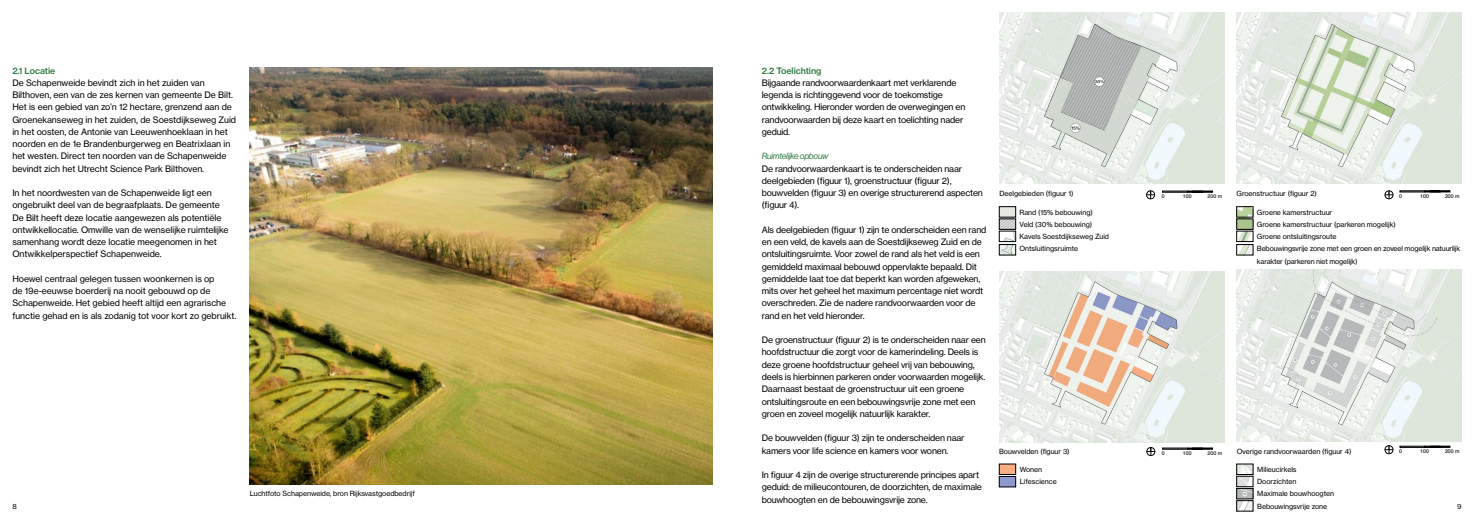
<style>
.page{position:relative;width:1474px;height:521px;background:#fff}
.page>*{position:absolute;margin:0;border:0;box-sizing:border-box;transform-origin:0 0}
.t1{font:8.75px/12.2px "N Haas Grotesk TX Pro 55 Rg";letter-spacing:-.02em;color:#000}
.t2{font:8.75px "N Haas Grotesk TX Pro 65 Md";letter-spacing:-.005em;color:#28773c}
.t3{font:8.75px "N Haas Grotesk DS Pro 56 It";letter-spacing:-.02em;color:#28773c}
.t4{font:7px/12.2px "N Haas Grotesk TX Pro 55 Rg";letter-spacing:-.005em;color:#000}
.t5{font:5.25px "Schulbuch Nord";color:#000}
</style>
<div class="page">
<img style="left:250px;top:68px;width:462px;height:416px">
<img style="left:999px;top:272px;width:225px;height:171px">
<img style="left:1236px;top:13px;width:225px;height:171px">
<img style="left:1236px;top:270px;width:225px;height:171px">
<img style="left:1238px;top:209px;width:13px;height:6px">
<img style="left:1238px;top:233px;width:13px;height:7px">
<div style="left:1236px;top:231px;width:17px;height:11px;border:1px solid #000"></div>
<img style="left:1239px;top:246px;width:12px;height:7px">
<div style="left:1236px;top:244px;width:17px;height:11px;border:1px solid #000"></div>
<svg style="left:1162px;top:448px;width:50px;height:1px"></svg>
<svg style="left:1399px;top:191px;width:50px;height:1px"></svg>
<svg style="left:1399px;top:446px;width:50px;height:1px"></svg>
<div style="left:1384px;top:191px;width:9px;height:8px;border:1px solid #000;border-radius:50%"></div>
<svg style="left:1384px;top:191px;width:8px;height:8px"></svg>
<img style="left:999px;top:13px;width:225px;height:171px">
<img style="left:1001px;top:209px;width:12px;height:6px">
<img style="left:1004px;top:237px;width:8px;height:3px">
<div style="left:999px;top:231px;width:16px;height:11px;border:1px solid #000"></div>
<img style="left:1001px;top:221px;width:12px;height:6px">
<img style="left:1001px;top:246px;width:12px;height:7px">
<div style="left:999px;top:244px;width:16px;height:11px;border:1px solid #000"></div>
<svg style="left:1162px;top:191px;width:50px;height:1px"></svg>
<svg style="left:1146px;top:191px;width:8px;height:8px"></svg>
<img style="left:1238px;top:466px;width:13px;height:6px">
<div style="left:999px;top:464px;width:16px;height:10px;background:#faae82"></div>
<img style="left:1236px;top:478px;width:16px;height:19px">
<div style="left:1236px;top:488px;width:17px;height:11px;border:1px solid #000"></div>
<div style="left:1236px;top:476px;width:17px;height:11px;border:1px solid #000"></div>
<div style="left:999px;top:476px;width:16px;height:11px;background:#8e99cd"></div>
<div style="left:999px;top:476px;width:16px;height:11px;border:1px solid #000"></div>
<img style="left:1238px;top:502px;width:13px;height:7px">
<div style="left:1236px;top:500px;width:17px;height:11px;border:1px solid #000"></div>
<div style="left:1384px;top:445px;width:9px;height:9px;border:1px solid #000;border-radius:50%"></div>
<svg style="left:1384px;top:446px;width:8px;height:8px"></svg>
<div style="left:1146px;top:447px;width:8px;height:9px;border:1px solid #000;border-radius:50%"></div>
<svg style="left:1146px;top:447px;width:8px;height:8px"></svg>
<p class="t2" style="left:761px;top:65px;width:61px">2.2 Toelichting</p>
<p class="t1" style="left:761px;top:77px;width:205px">Bijgaande randvoorwaardenkaart met verklarende legenda is richtinggevend voor de toekomstige ontwikkeling. Hieronder worden de overwegingen en randvoorwaarden bij deze kaart en toelichting nader geduid.</p>
<p class="t3" style="left:761px;top:151px;width:68px">Ruimtelijke opbouw</p>
<p class="t1" style="left:761px;top:162px;width:223px">De randvoorwaardenkaart is te onderscheiden naar deelgebieden (figuur 1), groenstructuur (figuur 2), bouwvelden (figuur 3) en overige structurerend aspecten (figuur 4).</p>
<p class="t1" style="left:761px;top:224px;width:226px">Als deelgebieden (figuur 1) zijn te onderscheiden een rand en een veld, de kavels aan de Soestdijkseweg Zuid en de ontsluitingsruimte. Voor zowel de rand als het veld is een gemiddeld maximaal bebouwd oppervlakte bepaald. Dit gemiddelde laat toe dat beperkt kan worden afgeweken, mits over het geheel het maximum percentage niet wordt overschreden. Zie de nadere randvoorwaarden voor de rand en het veld hieronder.</p>
<p class="t1" style="left:761px;top:334px;width:225px">De groenstructuur (figuur 2) is te onderscheiden naar een hoofdstructuur die zorgt voor de kamerindeling. Deels is deze groene hoofdstructuur geheel vrij van bebouwing, deels is hierbinnen parkeren onder voorwaarden mogelijk.<br>Daarnaast bestaat de groenstructuur uit een groene ontsluitingsroute en een bebouwingsvrije zone met een groen en zoveel mogelijk natuurlijk karakter.</p>
<p class="t1" style="left:761px;top:432px;width:204px">De bouwvelden (figuur 3) zijn te onderscheiden naar kamers voor life science en kamers voor wonen.</p>
<p class="t1" style="left:761px;top:469px;width:222px">In figuur 4 zijn de overige structurerende principes apart geduid: de milieucontouren, de doorzichten, de maximale bouwhoogten en de bebouwingsvrije zone.</p>
<p class="t2" style="left:12px;top:65px;width:44px">2.1 Locatie</p>
<p class="t1" style="left:12px;top:77px;width:225px">De Schapenweide bevindt zich in het zuiden van Bilthoven, een van de zes kernen van gemeente De Bilt.<br>Het is een gebied van zo’n 12 hectare, grenzend aan de Groenekanseweg in het zuiden, de Soestdijkseweg Zuid in het oosten, de Antonie van Leeuwenhoeklaan in het noorden en de 1e Brandenburgerweg en Beatrixlaan in het westen. Direct ten noorden van de Schapenweide bevindt zich het Utrecht Science Park Bilthoven.</p>
<p class="t1" style="left:12px;top:187px;width:218px">In het noordwesten van de Schapenweide ligt een ongebruikt deel van de begraafplaats. De gemeente De Bilt heeft deze locatie aangewezen als potentiële ontwikkellocatie. Omwille van de wenselijke ruimtelijke samenhang wordt deze locatie meegenomen in het Ontwikkelperspectief Schapenweide.</p>
<p class="t1" style="left:12px;top:273px;width:225px">Hoewel centraal gelegen tussen woonkernen is op<br>de 19e-eeuwse boerderij na nooit gebouwd op de Schapenweide. Het gebied heeft altijd een agrarische functie gehad en is als zodanig tot voor kort zo gebruikt.</p>
<p class="t4" style="left:999px;top:187px;width:76px">Deelgebieden (figuur 1)</p>
<p class="t4" style="left:1019px;top:206px;width:91px">Rand (15% bebouwing)<br>Veld (30% bebouwing)<br>Kavels Soestdijkseweg Zuid<br>Ontsluitingsruimte</p>
<p class="t4" style="left:1236px;top:187px;width:82px">Groenstructuur (figuur 2)</p>
<p class="t5" style="left:1398px;top:192px;width:4px">0</p>
<p class="t5" style="left:1420px;top:192px;width:10px">100</p>
<p class="t5" style="left:1444px;top:192px;width:16px">200 m</p>
<p class="t5" style="left:1161px;top:193px;width:4px">0</p>
<p class="t5" style="left:1182px;top:193px;width:10px">100</p>
<p class="t5" style="left:1207px;top:193px;width:16px">200 m</p>
<p class="t4" style="left:1256px;top:206px;width:205px">Groene kamerstructuur<br>Groene kamerstructuur (parkeren mogelijk)<br>Groene ontsluitingsroute<br>Bebouwingsvrije zone met een groen en zoveel mogelijk natuurlijk karakter (parkeren niet mogelijk)</p>
<p class="t4" style="left:999px;top:445px;width:72px">Bouwvelden (figuur 3)</p>
<p class="t4" style="left:1236px;top:445px;width:116px">Overige randvoorwaarden (figuur 4)</p>
<p class="t5" style="left:1398px;top:448px;width:4px">0</p>
<p class="t5" style="left:1420px;top:448px;width:10px">100</p>
<p class="t5" style="left:1444px;top:448px;width:16px">200 m</p>
<p class="t5" style="left:1161px;top:450px;width:4px">0</p>
<p class="t5" style="left:1182px;top:450px;width:10px">100</p>
<p class="t5" style="left:1207px;top:450px;width:16px">200 m</p>
<p class="t4" style="left:1019px;top:463px;width:38px">Wonen<br>Lifescience</p>
<p class="t4" style="left:1257px;top:463px;width:78px">Milieucirkels<br>Doorzichten<br>Maximale bouwhoogten<br>Bebouwingsvrije zone</p>
<p class="t4" style="left:250px;top:488px;width:166px">Luchtfoto Schapenweide, bron Rijksvastgoedbedrijf</p>
<p class="t4" style="left:12px;top:500px;width:6px">8</p>
<p class="t4" style="left:1457px;top:500px;width:6px">9</p>
</div>
